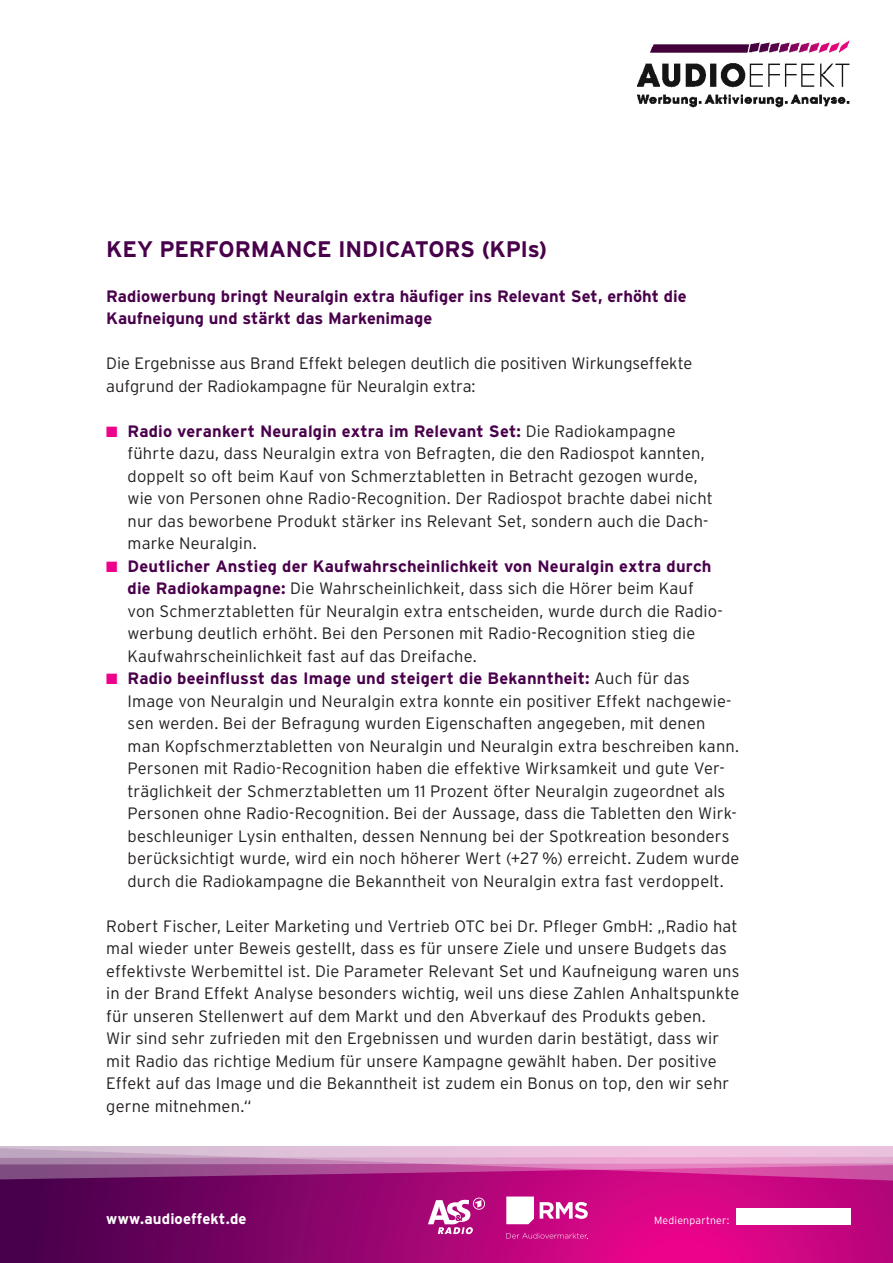
<style>
.page{position:relative;width:893px;height:1263px;background:#fff}
.page>*{position:absolute;margin:0;border:0;box-sizing:border-box;transform-origin:0 0}
.t1{font:700 22.5px "Interstate";letter-spacing:-.01em;color:#49004b}
.t2{font:300 16.5px/22.5px "Interstate";letter-spacing:.01em;color:#231f20}
.t3{font:700 16.5px/22.5px "Interstate";letter-spacing:.005em;color:#49004b}
.t4{font:700 15px "Interstate";color:#fff}
.t5{font:300 10.5px "Interstate";letter-spacing:.02em;color:#fff}
.s1{color:#ed028c}
.s2{font-weight:700;color:#49004b}
</style>
<div class="page">
<svg style="left:0;top:1188px;width:893px;height:75px;background:#9d0470"></svg>
<svg style="left:0;top:1164px;width:893px;height:24px;background:#a92984"></svg>
<svg style="left:0;top:1146px;width:893px;height:18px;background:#dcafd0"></svg>
<img style="left:637px;top:40px;width:213px;height:68px">
<svg style="left:428px;top:1197px;width:57px;height:37px"></svg>
<svg style="left:506px;top:1196px;width:28px;height:28px"></svg>
<svg style="left:540px;top:1202px;width:48px;height:17px"></svg>
<svg style="left:506px;top:1233px;width:82px;height:6px"></svg>
<img style="left:737px;top:1209px;width:113px;height:15px">
<h1 class="t1" style="left:106px;top:235px;width:442px">Key Performance I ndicators (KPis)</h1>
<p class="t3" style="left:106px;top:284px;width:582px">Radiowerbung bringt Neuralgin extra häufiger ins Relevant Set, erhöht die<br>Kaufneigung und stärkt das Markenimage</p>
<p class="t2" style="left:106px;top:352px;width:588px">Die Ergebnisse aus Brand Effekt belegen deutlich die positiven Wirkungseffekte aufgrund der Radiokampagne für Neuralgin extra:</p>
<p class="t2" style="left:128px;top:419px;width:587px;text-indent:-21px"><span class="s1">■</span> <span class="s2">Radio verankert Neuralgin extra im Relevant Set:</span> Die Radiokampagne führte dazu, dass Neuralgin extra von Befragten, die den Radiospot kannten, doppelt so oft beim Kauf von Schmerztabletten in Betracht gezogen wurde, wie von Personen ohne Radio-Recognition. Der Radiospot brachte dabei nicht nur das beworbene Produkt stärker ins Relevant Set, sondern auch die Dach&shy;marke Neuralgin.</p>
<p class="t2" style="left:128px;top:554px;width:597px;text-indent:-21px"><span class="s1">■</span> <span class="s2">Deutlicher Anstieg der Kaufwahrscheinlichkeit von Neuralgin extra durch die Radiokampagne:</span> Die Wahrscheinlichkeit, dass sich die Hörer beim Kauf von Schmerztabletten für Neuralgin extra entscheiden, wurde durch die Radio&shy;werbung deutlich erhöht. Bei den Personen mit Radio-Recognition stieg die Kaufwahrscheinlichkeit fast auf das Dreifache.</p>
<p class="t2" style="left:128px;top:667px;width:613px;text-indent:-21px"><span class="s1">■</span> <span class="s2">Radio beeinflusst das I mage und steigert die Bekanntheit:</span> Auch für das Image von Neuralgin und Neuralgin extra konnte ein positiver Effekt nachgewie&shy;sen werden. Bei der Befragung wurden Eigenschaften angegeben, mit denen man Kopfschmerztabletten von Neuralgin und Neuralgin extra beschreiben kann.<br>Personen mit Radio-Recognition haben die effektive Wirksamkeit und gute Ver&shy;träglichkeit der Schmerztabletten um 11 Prozent öfter Neuralgin zugeordnet als Personen ohne Radio-Recognition. Bei der Aussage, dass die Tabletten den Wirk&shy;beschleuniger Lysin enthalten, dessen Nennung bei der Spotkreation besonders berücksichtigt wurde, wird ein noch höherer Wert (+27 %) erreicht. Zudem wurde durch die Radiokampagne die Bekanntheit von Neuralgin extra fast verdoppelt.</p>
<p class="t2" style="left:106px;top:914px;width:635px">Robert Fischer, Leiter Marketing und Vertrieb OTC bei Dr. Pfleger GmbH: „Radio hat mal wieder unter Beweis gestellt, dass es für unsere Ziele und unsere Budgets das effektivste Werbemittel ist. Die Parameter Relevant Set und Kaufneigung waren uns in der Brand Effekt Analyse besonders wichtig, weil uns diese Zahlen Anhaltspunkte für unseren Stellenwert auf dem Markt und den Abverkauf des Produkts geben.<br>Wir sind sehr zufrieden mit den Ergebnissen und wurden darin bestätigt, dass wir mit Radio das richtige Medium für unsere Kampagne gewählt haben. Der positive Effekt auf das Image und die Bekanntheit ist zudem ein Bonus on top, den wir sehr gerne mitnehmen.“</p>
<p class="t4" style="left:106px;top:1209px;width:142px">www.audioeffekt.de</p>
<p class="t5" style="left:654px;top:1214px;width:77px">Medienpartner:</p>
</div>
